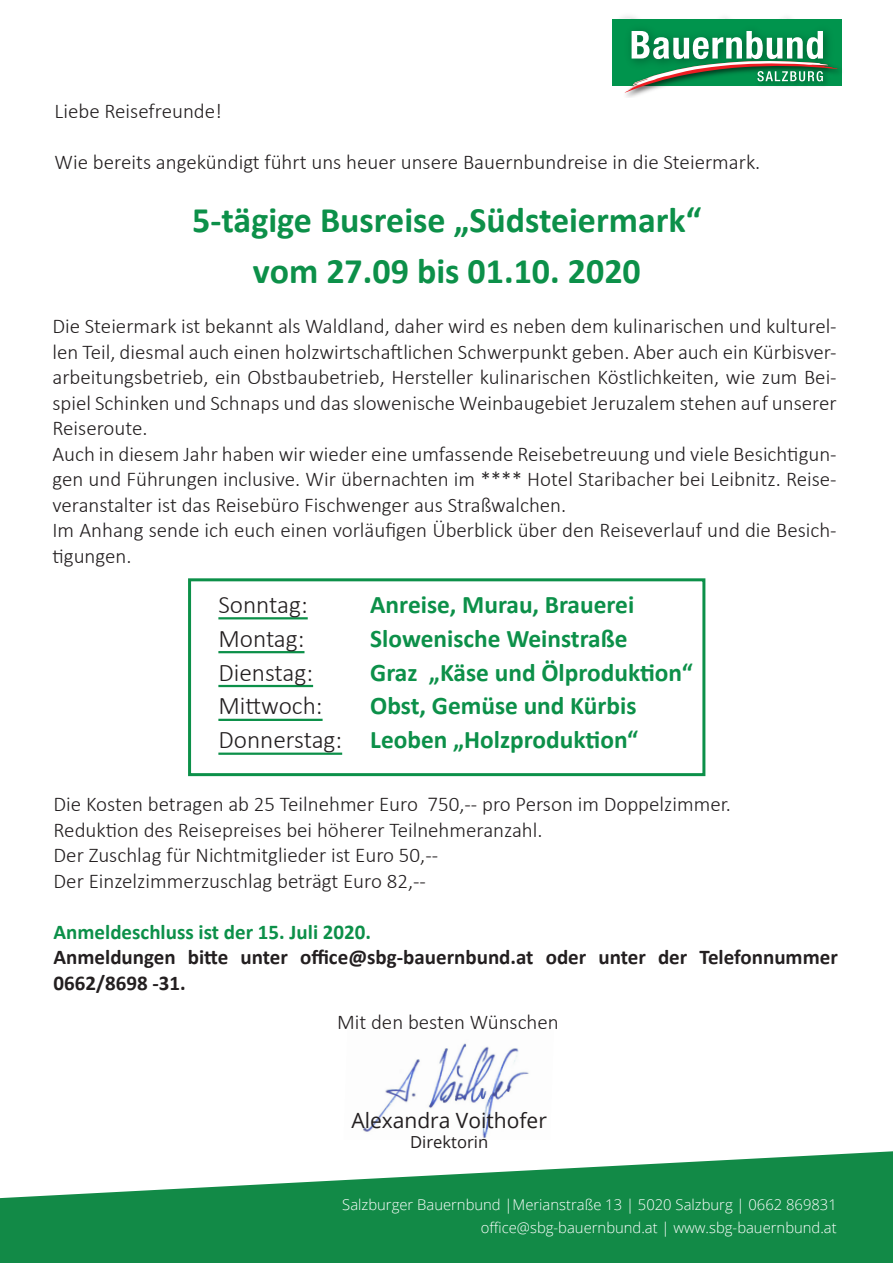
<style>
.page{position:relative;width:893px;height:1263px;background:#fff}
.page>*{position:absolute;margin:0;border:0;box-sizing:border-box;transform-origin:0 0}
.t1{font:700 36px "Calibri";color:#0c9049}
.t2{font:700 25.35px "Calibri";color:#0c9049}
.t3{font:300 25.35px "Calibri";color:#231f20}
.t4{font:300 21px/25.5px "Calibri";color:#231f20;text-align:justify}
.t5{font:700 21px/25.5px "Calibri";color:#231f20}
.t6{font:700 21px "Calibri";color:#0c9049}
.t7{font:21px "Open Sans";color:#231f20}
.t8{font:16.65px "Open Sans";color:#231f20}
.t9{font:300 14.85px "Open Sans";color:#fff}
</style>
<div class="page">
<img style="left:363px;top:1043px;width:166px;height:96px">
<svg style="left:0;top:1151px;width:893px;height:112px;fill:#128a47"></svg>
<img style="left:626px;top:56px;width:216px;height:41px">
<svg style="left:614px;top:19px;width:223px;height:74px"></svg>
<div style="left:188px;top:578px;width:517px;height:198px;border:3px solid #0c9049"></div>
<hr style="left:218px;top:617px;width:90px;height:2px;background:#0c9049">
<hr style="left:218px;top:651px;width:86px;height:2px;background:#0c9049">
<hr style="left:218px;top:685px;width:95px;height:2px;background:#0c9049">
<hr style="left:218px;top:719px;width:105px;height:2px;background:#0c9049">
<hr style="left:218px;top:752px;width:124px;height:3px;background:#0c9049">
<p class="t4" style="left:55px;top:98px;width:169px">Liebe Reisefreunde!</p>
<p class="t4" style="left:55px;top:149px;width:707px">Wie bereits angekündigt führt uns heuer unsere Bauernbundreise in die Steiermark.</p>
<p class="t1" style="left:192px;top:195px;width:511px">5-tägige Busreise „Südsteiermark“</p>
<p class="t1" style="left:253px;top:246px;width:389px">vom 27.09 bis 01.10. 2020</p>
<p class="t4" style="left:53px;top:313px;width:786px">Die Steiermark ist bekannt als Waldland, daher wird es neben dem kulinarischen und kulturel&shy;len Teil, diesmal auch einen holzwirtschaftlichen Schwerpunkt geben. Aber auch ein Kürbisver&shy;arbeitungsbetrieb, ein Obstbaubetrieb, Hersteller kulinarischen Köstlichkeiten, wie zum Bei&shy;spiel Schinken und Schnaps und das slowenische Weinbaugebiet Jeruzalem stehen auf unserer Reiseroute.</p>
<p class="t4" style="left:53px;top:441px;width:786px">Auch in diesem Jahr haben wir wieder eine umfassende Reisebetreuung und viele Besichtigun&shy;gen und Führungen inclusive. Wir übernachten im **** Hotel Staribacher bei Leibnitz. Reise&shy;veranstalter ist das Reisebüro Fischwenger aus Straßwalchen.</p>
<p class="t4" style="left:53px;top:517px;width:786px">Im Anhang sende ich euch einen vorläufigen Überblick über den Reiseverlauf und die Besich&shy;tigungen.</p>
<p class="t3" style="left:218px;top:589px;width:91px">Sonntag:</p>
<p class="t3" style="left:218px;top:623px;width:88px">Montag:</p>
<p class="t3" style="left:218px;top:656px;width:96px">Dienstag:</p>
<p class="t3" style="left:218px;top:690px;width:106px">Mittwoch:</p>
<p class="t3" style="left:218px;top:724px;width:125px">Donnerstag:</p>
<p class="t2" style="left:370px;top:587px;width:266px">Anreise, Murau, Brauerei</p>
<p class="t2" style="left:370px;top:620px;width:259px">Slowenische Weinstraße</p>
<p class="t2" style="left:370px;top:654px;width:324px">Graz „Käse und Ölproduktion“</p>
<p class="t2" style="left:370px;top:688px;width:268px">Obst, Gemüse und Kürbis</p>
<p class="t2" style="left:370px;top:722px;width:270px">Leoben „Holzproduktion“</p>
<p class="t4" style="left:54px;top:791px;width:679px">Die Kosten betragen ab 25 Teilnehmer Euro 750,-- pro Person im Doppelzimmer.</p>
<p class="t4" style="left:54px;top:817px;width:491px">Reduktion des Reisepreises bei höherer Teilnehmeranzahl.</p>
<p class="t4" style="left:54px;top:842px;width:386px">Der Zuschlag für Nichtmitglieder ist Euro 50,--</p>
<p class="t4" style="left:54px;top:868px;width:374px">Der Einzelzimmerzuschlag beträgt Euro 82,--</p>
<p class="t6" style="left:54px;top:917px;width:319px">Anmeldeschluss ist der 15. Juli 2020.</p>
<p class="t5" style="left:54px;top:944px;width:786px">Anmeldungen bitte unter office@sbg-bauernbund.at oder unter der Telefonnummer<br>0662/8698 -31.</p>
<p class="t4" style="left:337px;top:1009px;width:223px">Mit den besten Wünschen</p>
<p class="t7" style="left:351px;top:1106px;width:197px">Alexandra Voithofer</p>
<p class="t8" style="left:410px;top:1130px;width:80px">Direktorin</p>
<p class="t9" style="left:342px;top:1194px;width:496px">Salzburger Bauernbund |Merianstraße 13 | 5020 Salzburg | 0662 869831</p>
<p class="t9" style="left:481px;top:1218px;width:357px">office@sbg-bauernbund.at | www.sbg-bauernbund.at</p>
</div>
